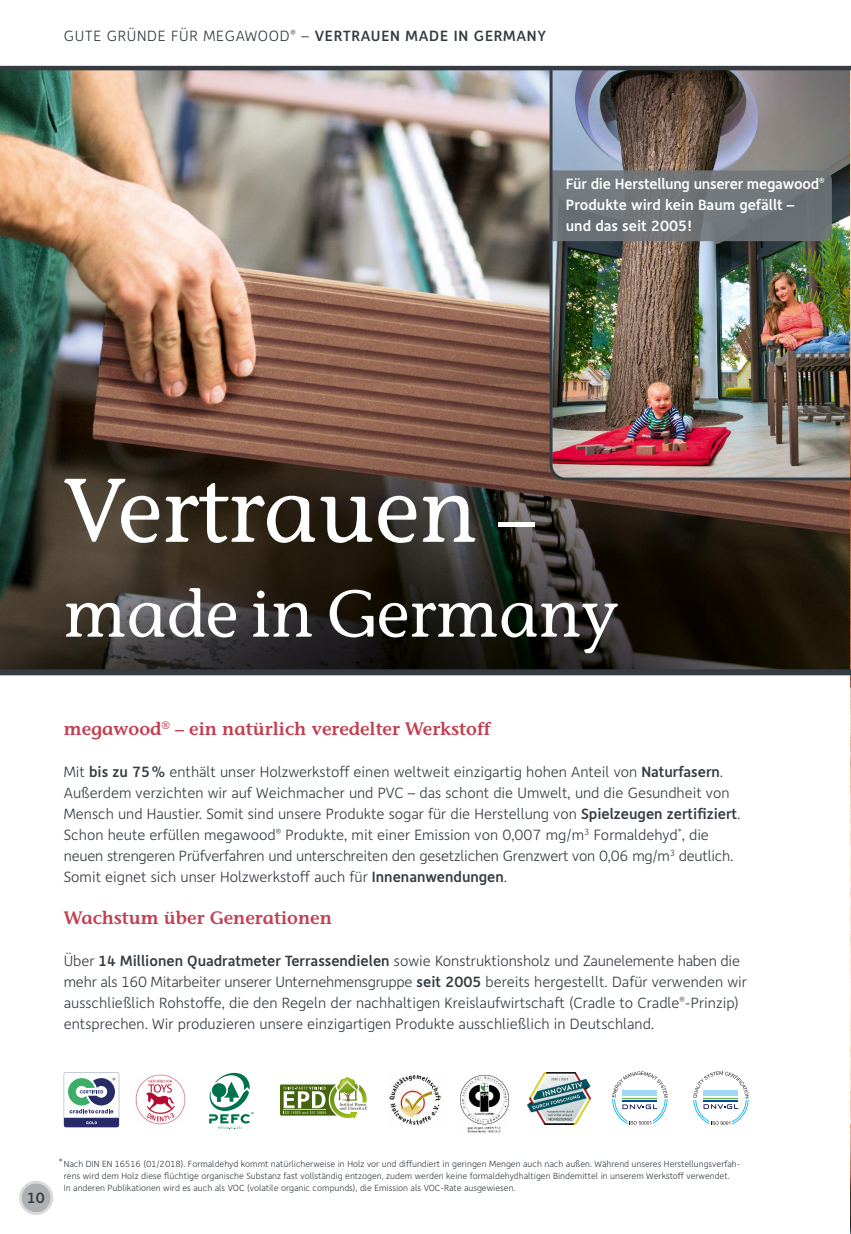
<style>
.page{position:relative;width:851px;height:1234px;background:#fff}
.page>*{position:absolute;margin:0;border:0;box-sizing:border-box;transform-origin:0 0}
.t1{font:90px "Stone Informal LT";color:#fff}
.t2{font:66px "Stone Informal LT";color:#fff}
.t3{font:600 18px "Stone Informal LT";color:#c33e51}
.t4{font:300 15px/21px "Depot";color:#353b41}
.t5{font:500 15px/21px "Depot";color:#fff}
.t6{font:300 15px "Depot";letter-spacing:.05em;color:#353b41}
.t7{font:500 15px "Depot";color:#353b41}
.t8{font:300 9px/12px "Depot";color:#353b41}
.s1{font-weight:500}
.s2{font-size:72px}
</style>
<div class="page">
<img style="left:0;top:70px;width:850px;height:599px">
<img style="left:850px;top:68px;width:1px;height:1165px">
<svg style="left:19px;top:1181px;width:34px;height:33px"></svg>
<div style="left:0;top:669px;width:850px;height:6px;background:#353b41"></div>
<img style="left:528px;top:1072px;width:62px;height:52px">
<svg style="left:209px;top:1072px;width:44px;height:56px"></svg>
<div style="left:64px;top:1070px;width:55px;height:58px;background:#282b68"></div>
<svg style="left:64px;top:1071px;width:55px;height:54px"></svg>
<svg style="left:612px;top:1071px;width:55px;height:53px"></svg>
<svg style="left:693px;top:1071px;width:55px;height:53px"></svg>
<img style="left:389px;top:1075px;width:52px;height:50px">
<img style="left:460px;top:1075px;width:48px;height:57px">
<img style="left:135px;top:1074px;width:50px;height:50px">
<svg style="left:280px;top:1077px;width:88px;height:41px"></svg>
<hr style="left:283px;top:1109px;width:42px;height:1px;background:#cadb83">
<img style="left:548px;top:70px;width:302px;height:412px">
<hr style="left:0;top:66px;width:850px;height:4px;background:#353b41">
<p class="t6" style="left:64px;top:31px;width:483px">Gute Gründe für meGawood<sup>®</sup> – <span class="s1">VERTRAUEN MADE IN GERMANY</span></p>
<p class="t5" style="left:566px;top:175px;width:260px">Für die Herstellung unserer megawood<sup>®<br></sup>Produkte wird kein Baum gefällt –<br>und das seit 2005!</p>
<h1 class="t1" style="left:64px;top:475px;width:472px">Vertrauen <span class="s2">–</span></h1>
<h2 class="t2" style="left:64px;top:588px;width:555px">made in Germany</h2>
<p class="t3" style="left:64px;top:721px;width:428px">megawood<sup>®</sup> – ein natürlich veredelter Werkstoff</p>
<p class="t4" style="left:64px;top:762px;width:678px">mit <span class="s1">bis zu 75%</span> enthält unser Holzwerkstoff einen weltweit einzigartig hohen anteil von <span class="s1">Naturfasern</span>. außerdem verzichten wir auf weichmacher und PVC – das schont die umwelt, und die Gesundheit von mensch und Haustier. Somit sind unsere Produkte sogar für die Herstellung von <span class="s1">Spielzeugen zertifiziert</span>.<br>Schon heute erfüllen megawood<sup>®</sup> Produkte, mit einer emission von 0,007 mg/m<sup>3</sup> formaldehyd<sup>*</sup>, die neuen strengeren Prüfverfahren und unterschreiten den gesetzlichen Grenzwert von 0,06 mg/m<sup>3</sup> deutlich.<br>Somit eignet sich unser Holzwerkstoff auch für <span class="s1">Innenanwendungen</span>.</p>
<p class="t3" style="left:64px;top:910px;width:270px">Wachstum über Generationen</p>
<p class="t4" style="left:64px;top:951px;width:684px">über <span class="s1">14 Millionen Quadratmeter Terrassendielen</span> sowie Konstruktionsholz und Zaunelemente haben die mehr als 160 mitarbeiter unserer unternehmensgruppe <span class="s1">seit 2005</span> bereits hergestellt. dafür verwenden wir ausschließlich rohstoffe, die den regeln der nachhaltigen Kreislaufwirtschaft (Cradle to Cradle<sup>®</sup>-Prinzip) entsprechen. wir produzieren unsere einzigartigen Produkte ausschließlich in deutschland.</p>
<p class="t7" style="left:28px;top:1191px;width:19px">10</p>
<p class="t8" style="left:59px;top:1156px;width:5px">*</p>
<p class="t8" style="left:64px;top:1158px;width:678px">nach dIn en 16516 (01/2018). formaldehyd kommt natürlicherweise in Holz vor und diffundiert in geringen mengen auch nach außen. während unseres Herstellungsverfah&shy;rens wird dem Holz diese flüchtige organische Substanz fast vollständig entzogen, zudem werden keine formaldehydhaltigen Bindemittel in unserem werkstoff verwendet.<br>In anderen Publikationen wird es auch als VoC (volatile organic compunds), die emission als VoC-rate ausgewiesen.</p>
</div>
